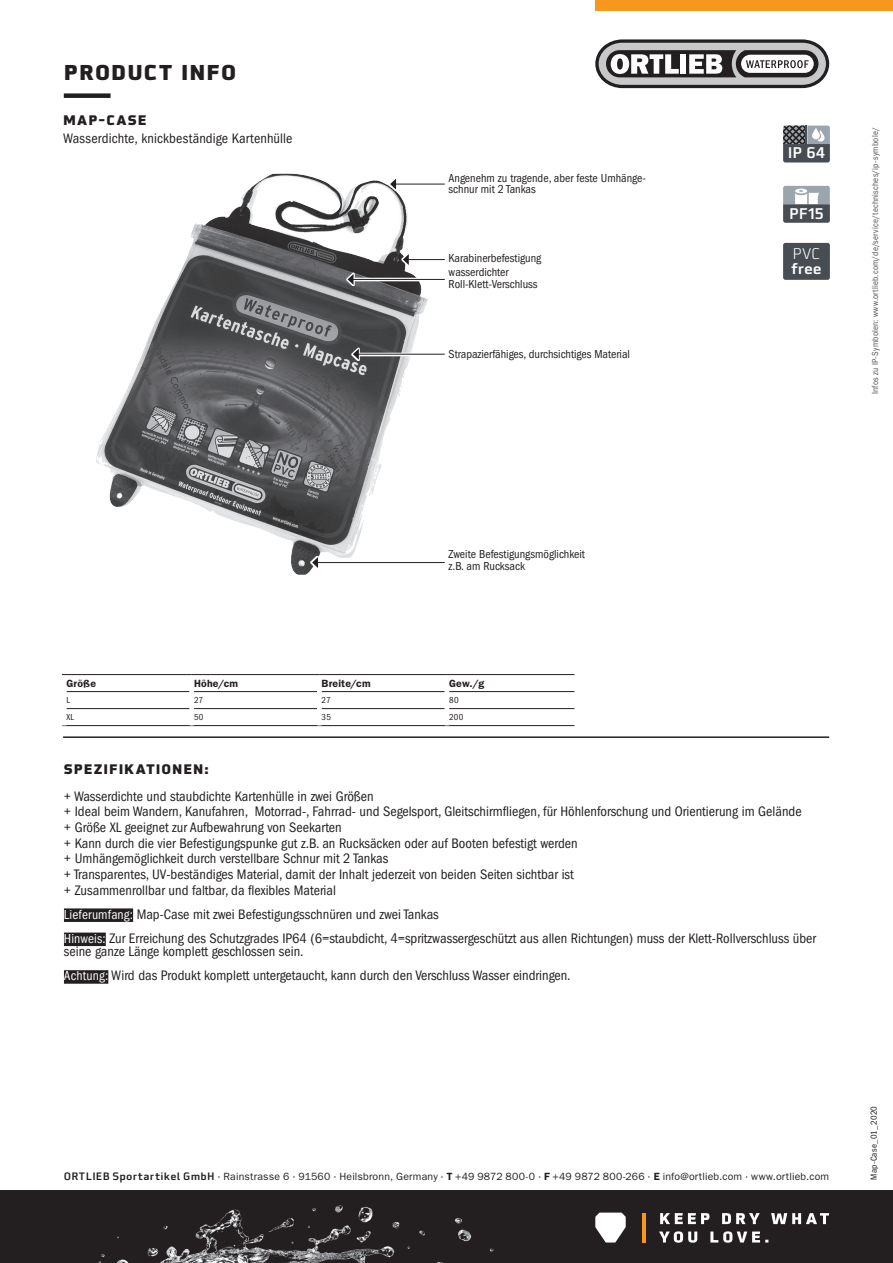
<style>
.page{position:relative;width:893px;height:1263px;background:#fff}
.page>*{position:absolute;margin:0;border:0;box-sizing:border-box;transform-origin:0 0}
.t1{font:900 21px "Utility OT";letter-spacing:.055em;color:#231f20}
.t2{font:500 15.15px/14.7px "Utility OT";color:#fff}
.Beschreibung{font:condensed 14.25px "ITC Franklin Gothic Std";color:#231f20}
.Beschreibung_ohne_Au{font:condensed 14.25px/13.5px "ITC Franklin Gothic Std";color:#231f20}
.t3{font:900 13.5px "Utility OT";letter-spacing:.075em;color:#231f20}
.Bildbeschriftung{font:condensed 12px/11.9px "ITC Franklin Gothic Std";color:#231f20}
.t4{font:10.5px "ITC Franklin Gothic Std";letter-spacing:.02em;color:#231f20}
.t5{font:600 10.5px "ITC Franklin Gothic Std";letter-spacing:.02em;color:#231f20}
.t6{font:condensed 9px "ITC Franklin Gothic Std";letter-spacing:.025em;color:#57585a}
.Version{font:condensed 9px "ITC Franklin Gothic Std";letter-spacing:.02em;color:#231f20}
.s1{font-weight:300}
.s2{font-size:13.5px;color:#fff}
.s3{font-family:"Utility OT";font-weight:500}
.s4{font-weight:600}
</style>
<div class="page">
<svg style="left:595px;top:39px;width:234px;height:49px"></svg>
<div style="left:595px;top:0;width:298px;height:10px;background:#f7971d"></div>
<div style="left:0;top:1191px;width:893px;height:72px;background:#231f20"></div>
<hr style="left:642px;top:1212px;width:3px;height:30px;background:#f7971d">
<svg style="left:595px;top:1212px;width:31px;height:30px"></svg>
<svg style="left:659px;top:1231px;width:109px;height:12px"></svg>
<svg style="left:660px;top:1213px;width:169px;height:11px"></svg>
<img style="left:0;top:1190px;width:512px;height:73px">
<hr style="left:63px;top:736px;width:766px;height:2px;background:#231f20">
<div style="left:64px;top:93px;width:47px;height:5px;background:#231f20"></div>
<img style="left:96px;top:174px;width:332px;height:401px">
<div style="left:389px;top:177px;width:57px;height:14px;background:#fff"></div>
<hr style="left:395px;top:184px;width:50px;height:1px;background:#231f20">
<svg style="left:390px;top:179px;width:6px;height:11px"></svg>
<div style="left:401px;top:253px;width:45px;height:13px;background:#fff"></div>
<hr style="left:408px;top:259px;width:37px;height:1px;background:#231f20">
<svg style="left:403px;top:254px;width:6px;height:11px"></svg>
<svg style="left:346px;top:273px;width:99px;height:13px"></svg>
<hr style="left:353px;top:279px;width:92px;height:1px;background:#231f20">
<svg style="left:348px;top:274px;width:5px;height:11px"></svg>
<svg style="left:352px;top:347px;width:93px;height:14px"></svg>
<hr style="left:358px;top:354px;width:87px;height:1px;background:#231f20">
<svg style="left:353px;top:349px;width:6px;height:11px"></svg>
<div style="left:311px;top:556px;width:135px;height:13px;background:#fff"></div>
<hr style="left:317px;top:562px;width:128px;height:1px;background:#231f20">
<svg style="left:312px;top:557px;width:6px;height:11px"></svg>
<svg style="left:783px;top:126px;width:47px;height:36px;background:#656a70"></svg>
<div style="left:783px;top:243px;width:47px;height:37px;background:#484d54;border-radius:2px"></div>
<svg style="left:783px;top:186px;width:47px;height:37px;background:#82888e"></svg>
<div style="left:64px;top:908px;width:69px;height:14px;background:#231f20"></div>
<div style="left:64px;top:932px;width:42px;height:14px;background:#231f20"></div>
<div style="left:64px;top:970px;width:44px;height:14px;background:#231f20"></div>
<hr style="left:66px;top:691px;width:124px;height:1px;background:#231f20">
<hr style="left:194px;top:691px;width:123px;height:1px;background:#231f20">
<hr style="left:322px;top:691px;width:123px;height:1px;background:#231f20">
<hr style="left:449px;top:691px;width:125px;height:1px;background:#231f20">
<hr style="left:66px;top:708px;width:124px;height:1px;background:#231f20">
<hr style="left:194px;top:708px;width:123px;height:1px;background:#231f20">
<hr style="left:322px;top:708px;width:123px;height:1px;background:#231f20">
<hr style="left:449px;top:708px;width:125px;height:1px;background:#231f20">
<hr style="left:62px;top:725px;width:130px;height:1px;background:#231f20">
<hr style="left:192px;top:725px;width:127px;height:1px;background:#231f20">
<hr style="left:319px;top:725px;width:128px;height:1px;background:#231f20">
<hr style="left:447px;top:725px;width:127px;height:1px;background:#231f20">
<hr style="left:62px;top:674px;width:130px;height:1px;background:#231f20">
<hr style="left:192px;top:674px;width:127px;height:1px;background:#231f20">
<hr style="left:319px;top:674px;width:128px;height:1px;background:#231f20">
<hr style="left:447px;top:674px;width:127px;height:1px;background:#231f20">
<h1 class="t1" style="left:64px;top:58px;width:174px">PRODUCT INFO</h1>
<p class="t3" style="left:63px;top:111px;width:85px">MAP-CASE</p>
<p class="Beschreibung_ohne_Au" style="left:63px;top:132px;width:231px">Wasserdichte, knickbeständige Kartenhülle</p>
<p class="Bildbeschriftung" style="left:449px;top:172px;width:199px">Angenehm zu tragende, aber feste Umhänge&shy;schnur mit 2 Tankas</p>
<p class="Bildbeschriftung" style="left:449px;top:253px;width:94px">Karabinerbefestigung</p>
<p class="Bildbeschriftung" style="left:449px;top:266px;width:62px">wasserdichter</p>
<p class="Bildbeschriftung" style="left:449px;top:278px;width:91px">Roll-Klett-Verschluss</p>
<p class="Bildbeschriftung" style="left:449px;top:348px;width:183px">Strapazierfähiges, durchsichtiges Material</p>
<p class="t2" style="left:788px;top:146px;width:39px">IP 64</p>
<p class="t2" style="left:789px;top:206px;width:36px">PF15</p>
<p class="t2" style="left:791px;top:246px;width:32px"><span class="s1">PVC </span>free</p>
<p class="t6" style="left:870px;top:394px;width:269px;rotate:-90deg">Infos zu IP-Symbolen: www.ortlieb.com/de/service/technisches/ip-symbole/</p>
<p class="Bildbeschriftung" style="left:449px;top:548px;width:138px">Zweite Befestigungsmöglichkeit</p>
<p class="Bildbeschriftung" style="left:449px;top:560px;width:78px">z.B. am Rucksack</p>
<p class="t5" style="left:66px;top:677px;width:31px">Größe</p>
<p class="t5" style="left:194px;top:677px;width:46px">Höhe/cm</p>
<p class="t5" style="left:322px;top:677px;width:51px">Breite/cm</p>
<p class="t5" style="left:449px;top:677px;width:37px">Gew./g</p>
<p class="Version" style="left:66px;top:695px;width:5px">L</p>
<p class="Version" style="left:194px;top:695px;width:11px">27</p>
<p class="Version" style="left:322px;top:695px;width:11px">27</p>
<p class="Version" style="left:449px;top:695px;width:11px">80</p>
<p class="Version" style="left:66px;top:712px;width:9px">XL</p>
<p class="Version" style="left:194px;top:712px;width:11px">50</p>
<p class="Version" style="left:322px;top:712px;width:11px">35</p>
<p class="Version" style="left:449px;top:712px;width:16px">200</p>
<p class="t3" style="left:64px;top:760px;width:147px">SPEZIFIKATIONEN:</p>
<p class="Beschreibung" style="left:64px;top:788px;width:311px">+ Wasserdichte und staubdichte Kartenhülle in zwei Größen</p>
<p class="Beschreibung" style="left:64px;top:804px;width:739px">+ Ideal beim Wandern, Kanufahren, Motorrad-, Fahrrad- und Segelsport, Gleitschirmfliegen, für Höhlenforschung und Orientierung im Gelände</p>
<p class="Beschreibung" style="left:64px;top:819px;width:279px">+ Größe XL geeignet zur Aufbewahrung von Seekarten</p>
<p class="Beschreibung" style="left:64px;top:835px;width:515px">+ Kann durch die vier Befestigungspunke gut z.B. an Rucksäcken oder auf Booten befestigt werden</p>
<p class="Beschreibung" style="left:64px;top:850px;width:326px">+ Umhängemöglichkeit durch verstellbare Schnur mit 2 Tankas</p>
<p class="Beschreibung" style="left:64px;top:866px;width:511px">+ Transparentes, UV-beständiges Material, damit der Inhalt jederzeit von beiden Seiten sichtbar ist</p>
<p class="Beschreibung" style="left:64px;top:882px;width:274px">+ Zusammenrollbar und faltbar, da flexibles Material</p>
<p class="Beschreibung_ohne_Au" style="left:64px;top:907px;width:376px"><span class="s2">Lieferumfang:</span> Map-Case mit zwei Befestigungsschnüren und zwei Tankas</p>
<p class="Beschreibung_ohne_Au" style="left:64px;top:931px;width:754px"><span class="s2">Hinweis:</span> Zur Erreichung des Schutzgrades IP64 (6=staubdicht, 4=spritzwassergeschützt aus allen Richtungen) muss der Klett-Rollverschluss über seine ganze Länge komplett geschlossen sein.</p>
<p class="Beschreibung_ohne_Au" style="left:64px;top:969px;width:508px"><span class="s2">Achtung:</span> Wird das Produkt komplett untergetaucht, kann durch den Verschluss Wasser eindringen.</p>
<p class="t4" style="left:64px;top:1170px;width:767px"><span class="s3">ORTLIEB Sportartikel GmbH</span> · Rainstrasse 6 · 91560 · Heilsbronn, Germany · <span class="s4">T</span> +49 9872 800-0 · <span class="s4">F</span> +49 9872 800-266 · <span class="s4">E</span> info@ortlieb.com · www.ortlieb.com</p>
<p class="Version" style="left:869px;top:1179px;width:75px;rotate:-90deg">Map-Case_01_2020</p>
</div>
